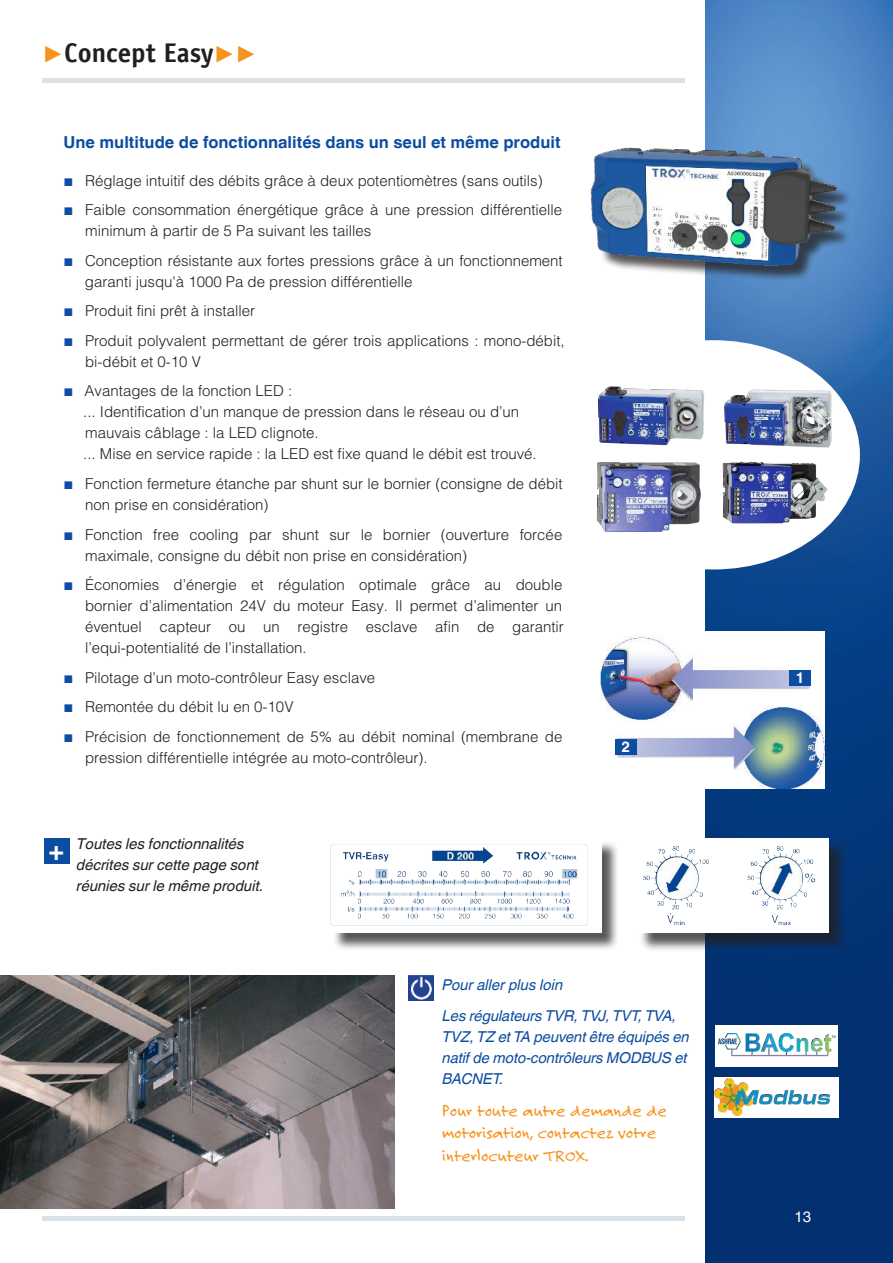
<style>
.page{position:relative;width:893px;height:1263px;background:#fff}
.page>*{position:absolute;margin:0;border:0;box-sizing:border-box;transform-origin:0 0}
.t1{font:700 27px "TROX Officina Sans";color:#231f20}
._30_tab_text_rebue_v{font:700 27px "TROX Helvetica";color:#fff}
.Aufzählung_TROX{font:18px/22.5px "Felt Tip Roman";color:#f7931d}
.t2{font:700 16.5px "TROX Helvetica";color:#0d4da1}
.t3{font:300 15px/21px "Helvetica";color:#231f20}
.Aufzählung_TROX-2{font:italic 15px/21px "TROX Helvetica";letter-spacing:-.01em;color:#0d4da1}
.t4{font:italic 15px/21px "TROX Helvetica";color:#231f20}
.t5{font:15px "TROX Helvetica";color:#fff}
.t6{font:700 15px "TROX Helvetica";color:#fff}
.s1{font-family:"TROX Helvetica";font-weight:400;color:#f7931d}
.s2{font-family:"Arial";font-weight:700;font-size:16.5px;color:#0d4da1}
.s3{font-family:"Arial";font-weight:700;font-style:normal;font-size:16.5px;color:#0d4da1}
</style>
<div class="page">
<img style="left:706px;top:0;width:187px;height:1263px">
<div style="left:593px;top:151px;width:259px;height:131px;background:#231f20;opacity:.75"></div>
<img style="left:590px;top:142px;width:249px;height:131px">
<img style="left:0;top:975px;width:394px;height:234px">
<div style="left:333px;top:841px;width:287px;height:110px;background:#231f20;opacity:.75"></div>
<div style="left:331px;top:838px;width:270px;height:95px;background:#fff"></div>
<img style="left:331px;top:844px;width:257px;height:82px">
<div style="left:639px;top:841px;width:208px;height:111px;background:#231f20;opacity:.75"></div>
<img style="left:639px;top:838px;width:189px;height:95px">
<img style="left:408px;top:975px;width:26px;height:25px">
<div style="left:714px;top:1077px;width:125px;height:41px;background:#fff"></div>
<img style="left:714px;top:1079px;width:116px;height:36px">
<img style="left:600px;top:636px;width:224px;height:152px">
<div style="left:590px;top:631px;width:234px;height:5px;background:#fff"></div>
<div style="left:728px;top:632px;width:93px;height:34px;background:#fff"></div>
<div style="left:789px;top:670px;width:22px;height:16px;background:#0d4da1"></div>
<div style="left:615px;top:739px;width:21px;height:15px;background:#0d4da1"></div>
<div style="left:715px;top:1025px;width:122px;height:41px;background:#fff"></div>
<img style="left:719px;top:1034px;width:116px;height:23px">
<div style="left:569px;top:342px;width:289px;height:225px;background:#fff;border-radius:50%"></div>
<img style="left:596px;top:387px;width:238px;height:150px">
<div style="left:44px;top:838px;width:25px;height:26px;background:#0d4da1"></div>
<hr style="left:43px;top:79px;width:642px;height:4px;background:#dae2e7">
<div style="left:43px;top:1216px;width:642px;height:5px;background:#dae2e7"></div>
<p class="t1" style="left:43px;top:36px;width:216px"><span class="s1">▶</span>Concept Easy<span class="s1">▶▶</span></p>
<p class="t2" style="left:64px;top:133px;width:499px">Une multitude de fonctionnalités dans un seul et même produit</p>
<p class="t3" style="left:64px;top:170px;width:481px"><span class="s2">■</span> Réglage intuitif des débits grâce à deux potentiomètres (sans outils)</p>
<p class="t3" style="left:85px;top:199px;width:478px;text-indent:-22px"><span class="s2">■</span> Faible consommation énergétique grâce à une pression différentielle minimum à partir de 5 Pa suivant les tailles</p>
<p class="t3" style="left:85px;top:250px;width:479px;text-indent:-21px"><span class="s2">■</span> Conception résistante aux fortes pressions grâce à un fonctionnement garanti jusqu'à 1000 Pa de pression différentielle</p>
<p class="t3" style="left:64px;top:300px;width:193px"><span class="s2">■</span> Produit fini prêt à installer</p>
<p class="t3" style="left:85px;top:330px;width:481px;text-indent:-21px"><span class="s2">■</span> Produit polyvalent permettant de gérer trois applications : mono-débit, bi-débit et 0-10 V</p>
<p class="t3" style="left:83px;top:380px;width:455px;text-indent:-20px"><span class="s2">■</span> Avantages de la fonction LED :<br>... Identification d’un manque de pression dans le réseau ou d’un mauvais câblage : la LED clignote.<br>... Mise en service rapide : la LED est fixe quand le débit est trouvé.</p>
<p class="t3" style="left:85px;top:473px;width:479px;text-indent:-22px"><span class="s2">■</span> Fonction fermeture étanche par shunt sur le bornier (consigne de débit non prise en considération)</p>
<p class="t3" style="left:85px;top:523px;width:478px;text-indent:-22px"><span class="s2">■</span> Fonction free cooling par shunt sur le bornier (ouverture forcée maximale, consigne du débit non prise en considération)</p>
<p class="t3" style="left:85px;top:574px;width:480px;text-align:justify;text-indent:-21px"><span class="s2">■</span> Économies d’énergie et régulation optimale grâce au double bornier d’alimentation 24V du moteur Easy. Il permet d’alimenter un éventuel capteur ou un registre esclave afin de garantir l’equi-potentialité de l’installation.</p>
<p class="t3" style="left:64px;top:666px;width:313px"><span class="s2">■</span> Pilotage d’un moto-contrôleur Easy esclave</p>
<p class="t3" style="left:64px;top:696px;width:231px"><span class="s2">■</span> Remontée du débit lu en 0-10V</p>
<p class="t3" style="left:85px;top:725px;width:479px;text-indent:-21px"><span class="s2">■</span> Précision de fonctionnement de 5% au débit nominal (membrane de pression différentielle intégrée au moto-contrôleur).</p>
<p class="t4" style="left:77px;top:833px;width:189px;text-indent:-21px"><span class="s3">■</span> Toutes les fonctionnalités décrites sur cette page sont réunies sur le même produit.</p>
<p class="_30_tab_text_rebue_v" style="left:49px;top:835px;width:17px">+</p>
<p class="t6" style="left:621px;top:738px;width:10px">2</p>
<p class="Aufzählung_TROX-2" style="left:442px;top:975px;width:122px">Pour aller plus loin</p>
<p class="Aufzählung_TROX-2" style="left:442px;top:1006px;width:249px">Les régulateurs TVR, TVJ, TVT, TVA,<br>TVZ, TZ et TA peuvent être équipés en natif de moto-contrôleurs MODBUS et<br>BACNET.</p>
<p class="Aufzählung_TROX" style="left:442px;top:1099px;width:226px">Pour toute autre demande de motorisation, contactez votre interlocuteur TROX.</p>
<p class="t6" style="left:796px;top:669px;width:10px">1</p>
<p class="t5" style="left:795px;top:1207px;width:18px">13</p>
</div>
